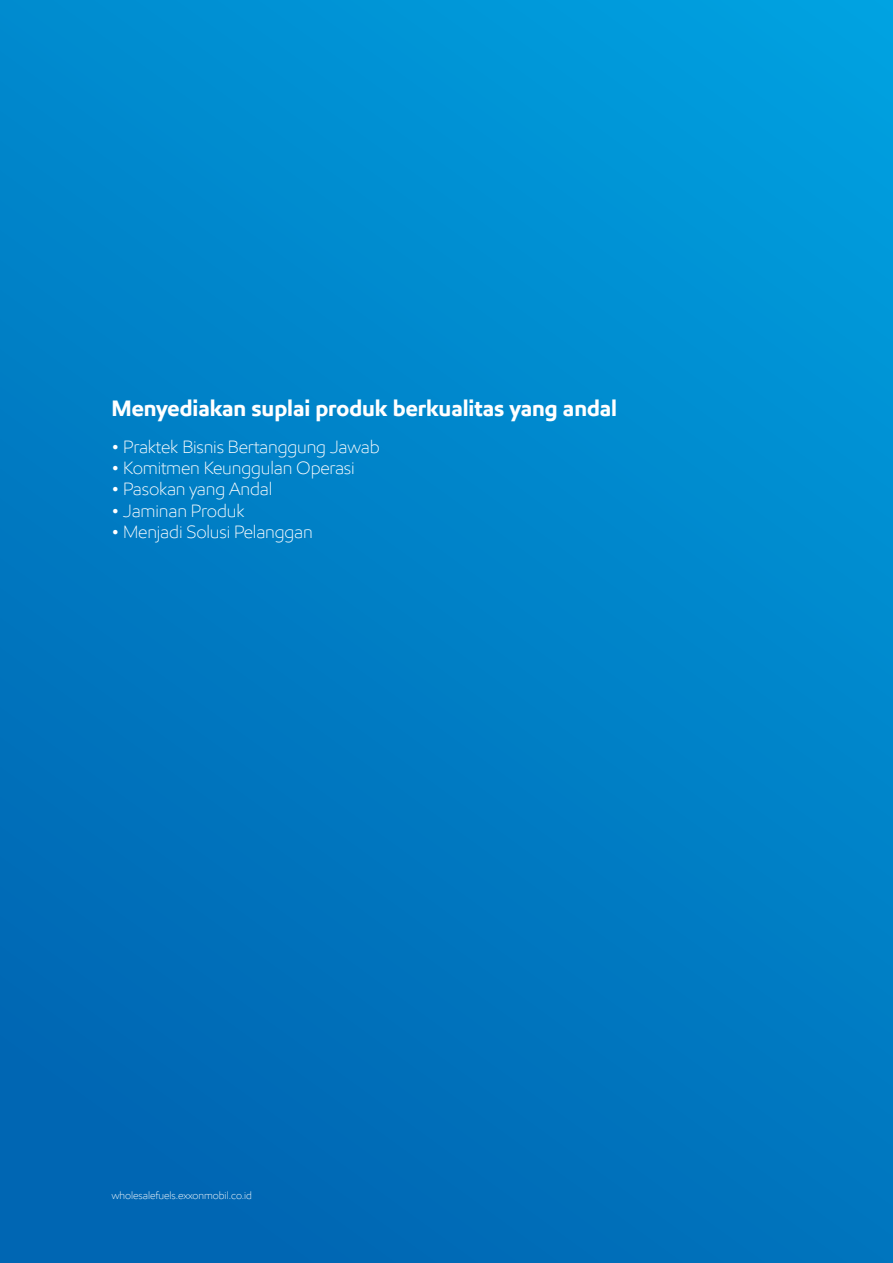
<style>
.page{position:relative;width:893px;height:1263px;background:#fff}
.page>*{position:absolute;margin:0;border:0;box-sizing:border-box;transform-origin:0 0}
.t1{font:700 22.5px "E Mprint";letter-spacing:-.005em;color:#fff}
.t2{font:300 18px "E Mprint";letter-spacing:-.01em;color:#fff}
.t3{font:300 10.5px "E Mprint";letter-spacing:-.005em;color:#fff}
</style>
<div class="page">
<div style="left:0;top:0;width:893px;height:1263px;background:linear-gradient(to bottom,#0096d8,#0069b5)"></div>
<p class="t1" style="left:111px;top:394px;width:507px">Menyediakan suplai produk berkualitas yang andal</p>
<p class="t2" style="left:111px;top:435px;width:270px">• Praktek Bisnis Bertanggung Jawab</p>
<p class="t2" style="left:111px;top:457px;width:245px">• Komitmen Keunggulan Operasi</p>
<p class="t2" style="left:111px;top:478px;width:162px">• Pasokan yang Andal</p>
<p class="t2" style="left:111px;top:499px;width:135px">• Jaminan Produk</p>
<p class="t2" style="left:111px;top:521px;width:203px">• Menjadi Solusi Pelanggan</p>
<p class="t3" style="left:111px;top:1189px;width:142px">wholesalefuels.exxonmobil.co.id</p>
</div>
